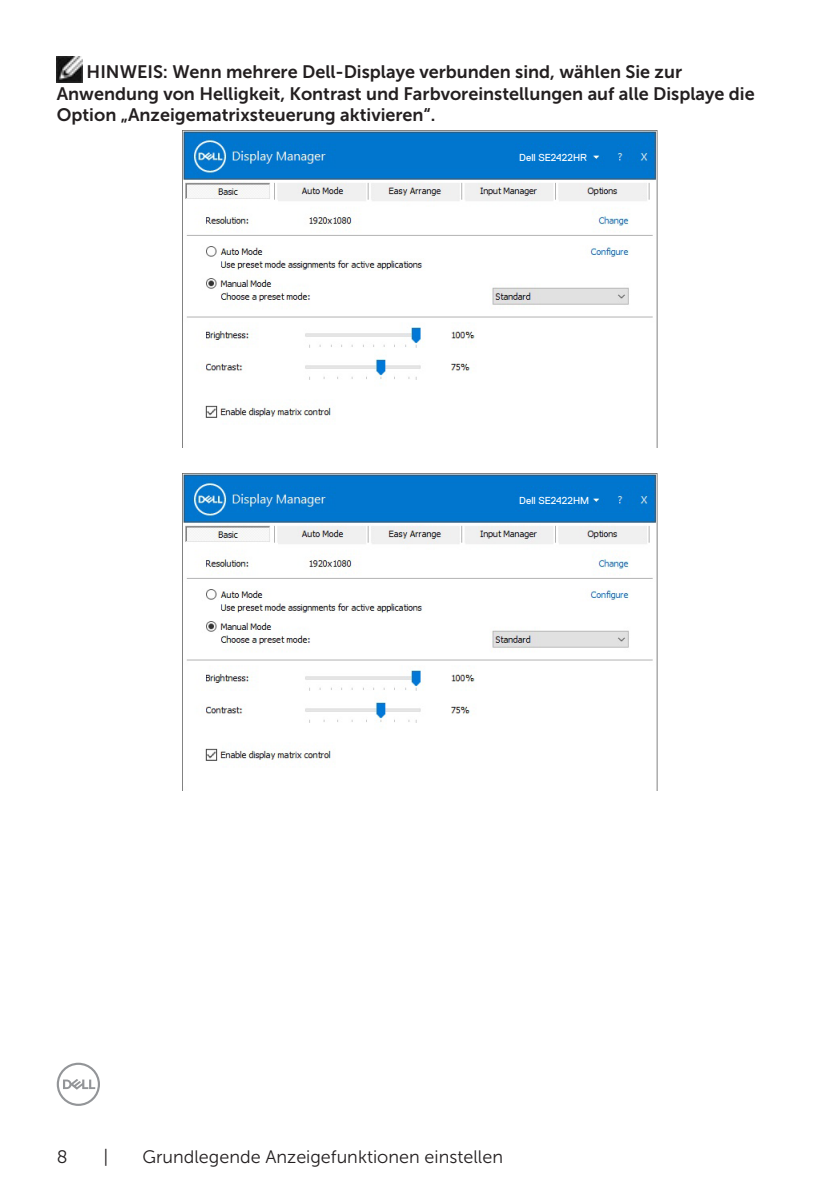
<style>
.page{position:relative;width:840px;height:1191px;background:#fff}
.page>*{position:absolute;margin:0;border:0;box-sizing:border-box;transform-origin:0 0}
.Paragraph{font:18px/21.6px "Museo Sans For Dell 700";color:#231f20}
.t1{font:18px "Museo Sans For Dell 300";color:#231f20}
.t2{font:10.2px "Dell Replica";color:#fff}
</style>
<div class="page">
<svg style="left:57px;top:1062px;width:43px;height:44px"></svg>
<img style="left:57px;top:57px;width:25px;height:25px">
<img style="left:182px;top:130px;width:475px;height:318px">
<svg style="left:205px;top:406px;width:12px;height:12px"></svg>
<div style="left:519px;top:152px;width:69px;height:11px;background:#0176ce"></div>
<img style="left:182px;top:473px;width:475px;height:317px">
<svg style="left:205px;top:748px;width:12px;height:13px"></svg>
<div style="left:519px;top:495px;width:69px;height:11px;background:#0176ce"></div>
<p class="Paragraph" style="left:57px;top:61px;width:699px;text-indent:30px">HINWEIS: Wenn mehrere Dell-Displaye verbunden sind, wählen Sie zur<br>Anwendung von Helligkeit, Kontrast und Farbvoreinstellungen auf alle Displaye die<br>Option „Anzeigematrixsteuerung aktivieren“.</p>
<p class="t2" style="left:519px;top:152px;width:69px">Dell SE2422HR</p>
<p class="t2" style="left:519px;top:494px;width:71px">Dell SE2422HM</p>
<p class="t1" style="left:57px;top:1146px;width:12px">8</p>
<p class="t1" style="left:104px;top:1146px;width:6px">|</p>
<p class="t1" style="left:142px;top:1146px;width:362px">Grundlegende Anzeigefunktionen einstellen</p>
</div>
